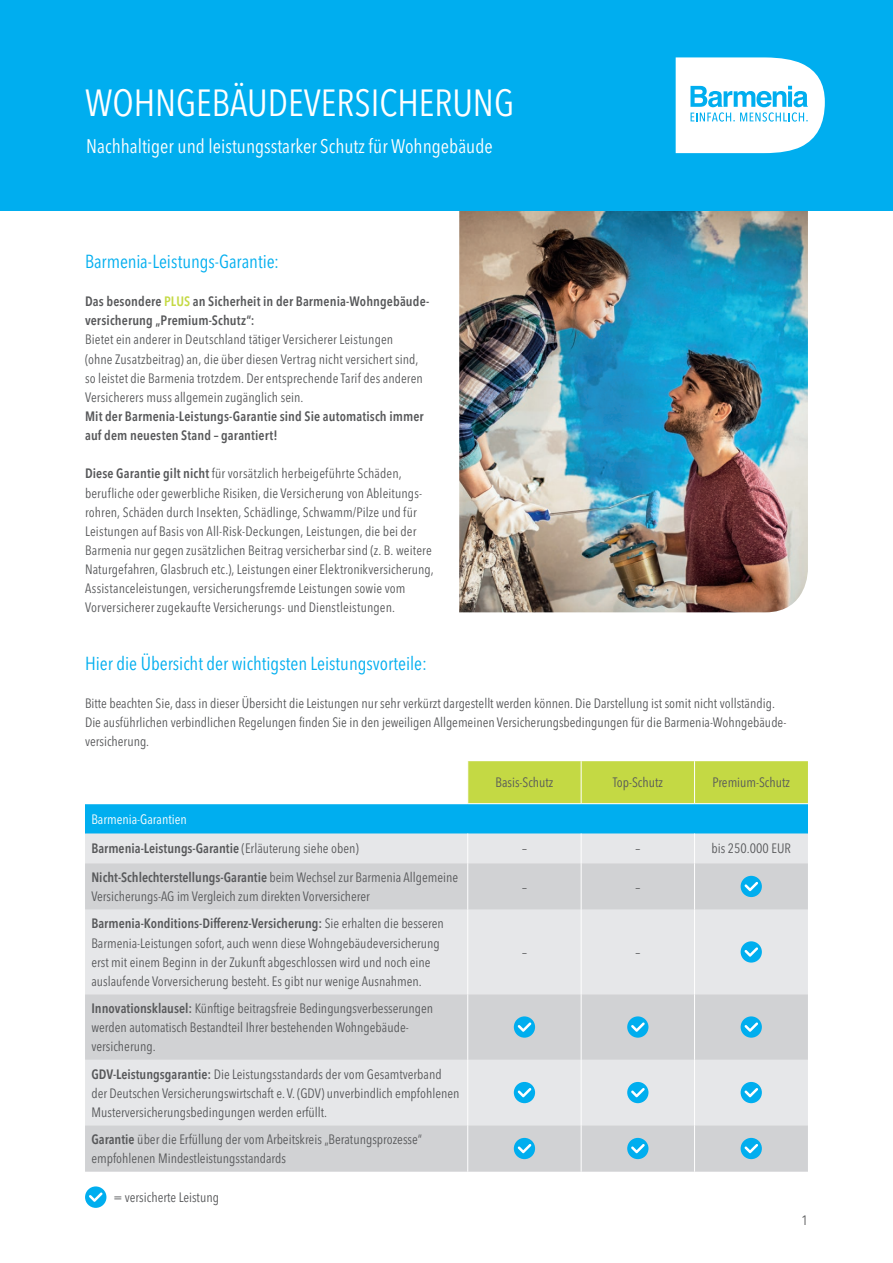
<style>
.page{position:relative;width:893px;height:1263px;background:#fff}
.page>*{position:absolute;margin:0;border:0;box-sizing:border-box;transform-origin:0 0}
.t1{font:condensed 37.5px "Avenir Next LT Pro";color:#fff}
.t2{font:condensed 19.5px "Avenir Next LT Pro";color:#fff}
.t3{font:condensed 18.75px "Avenir Next LT Pro";color:#00aeef}
.t4{font:condensed 13.5px/19.2px "Avenir Next LT Pro";color:#57585a}
.t5{font:600 condensed 13.5px/19.2px "Avenir Next LT Pro";letter-spacing:.01em;color:#57585a}
.s1{color:#c4d944}
.s2{font-weight:600}
.s3{font-weight:400;color:#fff}
.s4{font-weight:400}
</style>
<div class="page">
<img style="left:459px;top:210px;width:349px;height:402px">
<div style="left:0;top:0;width:893px;height:210px;background:#00aeef"></div>
<svg style="left:676px;top:57px;width:149px;height:96px;background:#d1f0fc"></svg>
<div style="left:468px;top:761px;width:340px;height:42px;background:#c4d944"></div>
<div style="left:85px;top:804px;width:723px;height:29px;background:#00aeef"></div>
<div style="left:85px;top:833px;width:723px;height:30px;background:#e6e7e9"></div>
<svg style="left:85px;top:863px;width:723px;height:309px;background:#dbdcde"></svg>
<hr style="left:467px;top:833px;width:1px;height:30px;background:#fff">
<hr style="left:581px;top:833px;width:1px;height:30px;background:#fff">
<hr style="left:694px;top:833px;width:1px;height:30px;background:#fff">
<hr style="left:467px;top:863px;width:1px;height:47px;background:#fff">
<hr style="left:581px;top:863px;width:1px;height:47px;background:#fff">
<hr style="left:694px;top:863px;width:1px;height:47px;background:#fff">
<hr style="left:467px;top:910px;width:1px;height:84px;background:#fff">
<hr style="left:581px;top:910px;width:1px;height:84px;background:#fff">
<hr style="left:694px;top:910px;width:1px;height:84px;background:#fff">
<hr style="left:467px;top:994px;width:1px;height:66px;background:#fff">
<hr style="left:581px;top:994px;width:1px;height:66px;background:#fff">
<hr style="left:694px;top:994px;width:1px;height:66px;background:#fff">
<hr style="left:467px;top:1060px;width:1px;height:65px;background:#fff">
<hr style="left:581px;top:1060px;width:1px;height:65px;background:#fff">
<hr style="left:694px;top:1060px;width:1px;height:65px;background:#fff">
<hr style="left:467px;top:1125px;width:1px;height:47px;background:#fff">
<hr style="left:581px;top:1125px;width:1px;height:47px;background:#fff">
<hr style="left:694px;top:1125px;width:1px;height:47px;background:#fff">
<hr style="left:581px;top:761px;width:1px;height:42px;background:#fff">
<hr style="left:694px;top:761px;width:1px;height:42px;background:#fff">
<div style="left:741px;top:876px;width:21px;height:21px;background:#00aeef;border-radius:50%"></div>
<svg style="left:744px;top:882px;width:14px;height:9px"></svg>
<div style="left:741px;top:941px;width:21px;height:21px;background:#00aeef;border-radius:50%"></div>
<svg style="left:744px;top:947px;width:14px;height:10px"></svg>
<div style="left:514px;top:1016px;width:21px;height:22px;background:#00aeef;border-radius:50%"></div>
<svg style="left:518px;top:1022px;width:13px;height:10px"></svg>
<div style="left:627px;top:1016px;width:21px;height:22px;background:#00aeef;border-radius:50%"></div>
<svg style="left:631px;top:1022px;width:14px;height:10px"></svg>
<div style="left:741px;top:1016px;width:21px;height:22px;background:#00aeef;border-radius:50%"></div>
<svg style="left:744px;top:1022px;width:14px;height:10px"></svg>
<div style="left:514px;top:1082px;width:21px;height:21px;background:#00aeef;border-radius:50%"></div>
<svg style="left:518px;top:1088px;width:13px;height:9px"></svg>
<div style="left:627px;top:1082px;width:21px;height:21px;background:#00aeef;border-radius:50%"></div>
<svg style="left:631px;top:1088px;width:14px;height:9px"></svg>
<div style="left:741px;top:1082px;width:21px;height:21px;background:#00aeef;border-radius:50%"></div>
<svg style="left:744px;top:1088px;width:14px;height:9px"></svg>
<div style="left:514px;top:1138px;width:21px;height:21px;background:#00aeef;border-radius:50%"></div>
<svg style="left:518px;top:1144px;width:13px;height:9px"></svg>
<div style="left:627px;top:1138px;width:21px;height:21px;background:#00aeef;border-radius:50%"></div>
<svg style="left:631px;top:1144px;width:14px;height:9px"></svg>
<div style="left:741px;top:1138px;width:21px;height:21px;background:#00aeef;border-radius:50%"></div>
<svg style="left:744px;top:1144px;width:14px;height:9px"></svg>
<div style="left:85px;top:1186px;width:21px;height:22px;background:#00aeef;border-radius:50%"></div>
<svg style="left:89px;top:1192px;width:14px;height:10px"></svg>
<h1 class="t1" style="left:85px;top:81px;width:430px">WOHNGEBÄUDEVERSICHERUNG</h1>
<h2 class="t2" style="left:86px;top:134px;width:408px">Nachhaltiger und leistungsstarker Schutz für Wohngebäude</h2>
<h3 class="t3" style="left:85px;top:250px;width:195px">Barmenia-Leistungs-Garantie:</h3>
<p class="t5" style="left:85px;top:292px;width:345px">Das besondere <span class="s1">PLUS</span> an Sicherheit in der Barmenia-Wohngebäude&shy;versicherung „Premium-Schutz“:</p>
<p class="t4" style="left:85px;top:330px;width:339px">Bietet ein anderer in Deutschland tätiger Versicherer Leistungen (ohne Zusatzbeitrag) an, die über diesen Vertrag nicht versichert sind, so leistet die Barmenia trotzdem. Der entsprechende Tarif des anderen Versicherers muss allgemein zugänglich sein.</p>
<p class="t5" style="left:85px;top:407px;width:340px">Mit der Barmenia-Leistungs-Garantie sind Sie automatisch immer auf dem neuesten Stand – garantiert!</p>
<p class="t4" style="left:85px;top:464px;width:350px"><span class="s2">Diese Garantie gilt nicht</span> für vorsätzlich herbeigeführte Schäden, berufliche oder gewerbliche Risiken, die Versicherung von Ableitungs&shy;rohren, Schäden durch Insekten, Schädlinge, Schwamm/Pilze und für Leistungen auf Basis von All-Risk-Deckungen, Leistungen, die bei der Barmenia nur gegen zusätzlichen Beitrag versicherbar sind (z. B. weitere Naturgefahren, Glasbruch etc.), Leistungen einer Elektronikversicherung, Assistanceleistungen, versicherungsfremde Leistungen sowie vom Vorversicherer zugekaufte Versicherungs- und Dienstleistungen.</p>
<h3 class="t3" style="left:85px;top:652px;width:343px">Hier die Übersicht der wichtigsten Leistungsvorteile:</h3>
<p class="t4" style="left:85px;top:694px;width:702px">Bitte beachten Sie, dass in dieser Übersicht die Leistungen nur sehr verkürzt dargestellt werden können. Die Darstellung ist somit nicht vollständig.<br>Die ausführlichen verbindlichen Regelungen finden Sie in den jeweiligen Allgemeinen Versicherungsbedingungen für die Barmenia-Wohngebäude&shy;versicherung.</p>
<p class="t5" style="left:91px;top:804px;width:269px;line-height:29.5px"><span class="s3">Barmenia-Garantien<br></span>Barmenia-Leistungs-Garantie <span class="s4">(Erläuterung siehe oben)</span></p>
<p class="t4" style="left:91px;top:868px;width:368px"><span class="s2">Nicht-Schlechterstellungs-Garantie</span> beim Wechsel zur Barmenia Allgemeine<br>Versicherungs-AG im Vergleich zum direkten Vorversicherer</p>
<p class="t4" style="left:91px;top:914px;width:354px"><span class="s2">Barmenia-Konditions-Differenz-Versicherung:</span> Sie erhalten die besseren Barmenia-Leistungen sofort, auch wenn diese Wohngebäudeversicherung erst mit einem Beginn in der Zukunft abgeschlossen wird und noch eine auslaufende Vorversicherung besteht. Es gibt nur wenige Ausnahmen.</p>
<p class="t4" style="left:91px;top:999px;width:343px"><span class="s2">Innovationsklausel:</span> Künftige beitragsfreie Bedingungsverbesserungen werden automatisch Bestandteil Ihrer bestehenden Wohngebäude&shy;versicherung.</p>
<p class="t4" style="left:91px;top:1064px;width:370px"><span class="s2">GDV-Leistungsgarantie:</span> Die Leistungsstandards der vom Gesamtverband der Deutschen Versicherungswirtschaft e. V. (GDV) unverbindlich empfohlenen<br>Musterversicherungsbedingungen werden erfüllt.</p>
<p class="t4" style="left:91px;top:1130px;width:332px"><span class="s2">Garantie</span> über die Erfüllung der vom Arbeitskreis „Beratungsprozesse“ empfohlenen Mindestleistungsstandards</p>
<p class="t4" style="left:113px;top:1188px;width:107px">= versicherte Leistung</p>
<p class="t4" style="left:495px;top:773px;width:59px">Basis-Schutz</p>
<p class="t4" style="left:613px;top:773px;width:52px">Top-Schutz</p>
<p class="t4" style="left:712px;top:773px;width:79px">Premium-Schutz</p>
<p class="t4" style="left:522px;top:839px;width:6px">–</p>
<p class="t4" style="left:635px;top:839px;width:6px">–</p>
<p class="t4" style="left:712px;top:839px;width:81px">bis 250.000 EUR</p>
<p class="t4" style="left:522px;top:877px;width:6px">–</p>
<p class="t4" style="left:635px;top:877px;width:6px">–</p>
<p class="t4" style="left:522px;top:943px;width:6px">–</p>
<p class="t4" style="left:635px;top:943px;width:6px">–</p>
<p class="t4" style="left:802px;top:1210px;width:8px">1</p>
</div>
